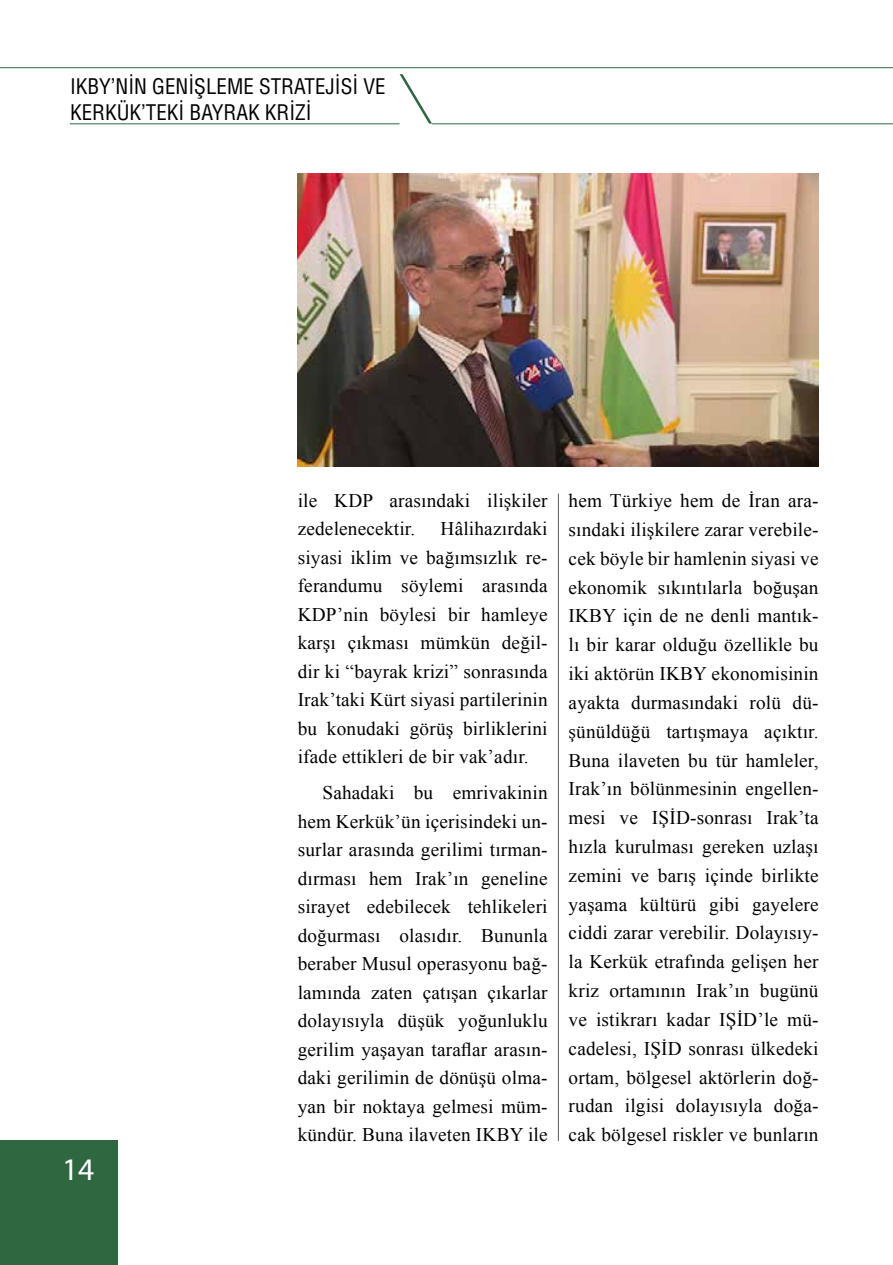
<style>
.page{position:relative;width:893px;height:1265px;background:#fff}
.page>*{position:absolute;margin:0;border:0;box-sizing:border-box;transform-origin:0 0}
.t1{font:31.5px "Myriad Pro";color:#fff}
.t2{font:condensed 21px/25.2px "Helvetica LT Std";color:#000}
.t3{font:19.25px/28.9px "Times New Roman";letter-spacing:.01em;color:#000;text-align:justify}
</style>
<div class="page">
<hr style="left:432px;top:123px;width:461px;height:1px;background:#2f6740">
<hr style="left:0;top:67px;width:893px;height:1px;background:#2f6740">
<svg style="left:400px;top:74px;width:32px;height:50px"></svg>
<hr style="left:70px;top:123px;width:330px;height:1px;background:#2f6740">
<div style="left:0;top:1141px;width:117px;height:124px;background:#2f6740"></div>
<hr style="left:558px;top:494px;width:1px;height:647px;background:#58595b">
<img style="left:298px;top:174px;width:521px;height:293px">
<p class="t2" style="left:70px;top:74px;width:317px">IKBY’NIN GENIŞLEME STRATEJISI VE<br>KERKÜK’TEKI BAYRAK KRIZI</p>
<h1 class="t1" style="left:62px;top:1152px;width:34px">14</h1>
<p class="t3" style="left:298px;top:486px;width:251px">ile KDP arasındaki ilişkiler zedelenecektir.</p>
<p class="t3" style="left:298px;top:514px;width:251px;text-indent:143px">Hâlihazırdaki siyasi iklim ve bağımsızlık re&shy;ferandumu söylemi arasında KDP’nin böylesi bir hamleye karşı çıkması mümkün değil&shy;dir ki “bayrak krizi” sonrasında Irak’taki Kürt siyasi partilerinin bu konudaki görüş birliklerini ifade ettikleri de bir vak’adır.</p>
<p class="t3" style="left:298px;top:778px;width:251px;text-indent:25px">Sahadaki bu emrivakinin hem Kerkük’ün içerisindeki un&shy;surlar arasında gerilimi tırman&shy;dırması hem Irak’ın geneline sirayet edebilecek tehlikeleri doğurması olasıdır. Bununla beraber Musul operasyonu bağ&shy;lamında zaten çatışan çıkarlar dolayısıyla düşük yoğunluklu gerilim yaşayan taraflar arasın&shy;daki gerilimin de dönüşü olma&shy;yan bir noktaya gelmesi müm&shy;kündür. Buna ilaveten IKBY ile</p>
<p class="t3" style="left:569px;top:486px;width:251px">hem Türkiye hem de İran ara&shy;sındaki ilişkilere zarar verebile&shy;cek böyle bir hamlenin siyasi ve ekonomik sıkıntılarla boğuşan IKBY için de ne denli mantık&shy;lı bir karar olduğu özellikle bu iki aktörün IKBY ekonomisinin ayakta durmasındaki rolü dü&shy;şünüldüğü tartışmaya açıktır.<br>Buna ilaveten bu tür hamleler, Irak’ın bölünmesinin engellen&shy;mesi ve IŞİD-sonrası Irak’ta hızla kurulması gereken uzlaşı zemini ve barış içinde birlikte yaşama kültürü gibi gayelere ciddi zarar verebilir. Dolayısıy&shy;la Kerkük etrafında gelişen her kriz ortamının Irak’ın bugünü ve istikrarı kadar IŞİD’le mü&shy;cadelesi, IŞİD sonrası ülkedeki ortam, bölgesel aktörlerin doğ&shy;rudan ilgisi dolayısıyla doğa&shy;cak bölgesel riskler ve bunların</p>
</div>
